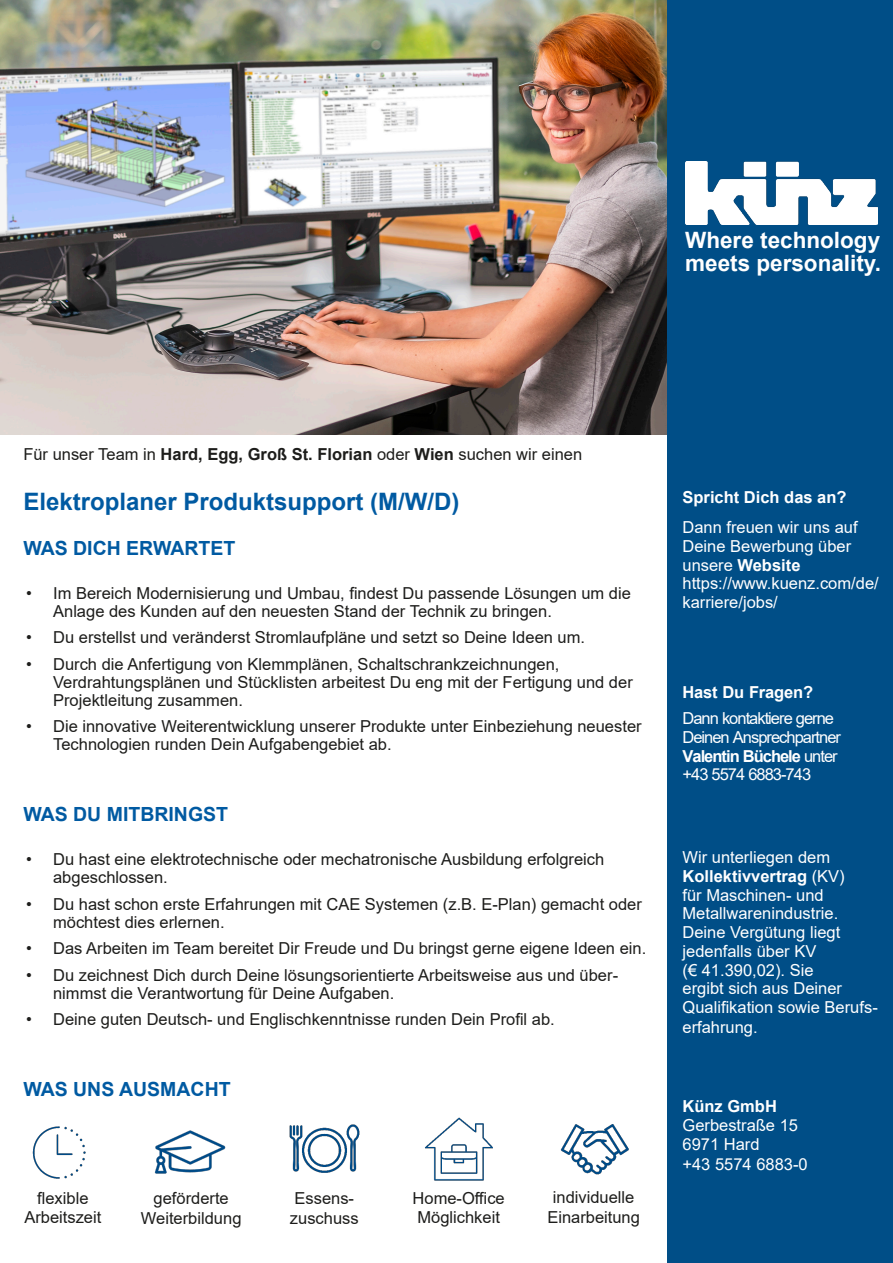
<style>
.page{position:relative;width:893px;height:1263px;background:#fff}
.page>*{position:absolute;margin:0;border:0;box-sizing:border-box;transform-origin:0 0}
.t1{font:700 24px "Arial";color:#005aa2}
.t2{font:700 22.5px "Arial";color:#fff}
.t3{font:700 19.5px "Arial";color:#005aa2}
.t4{font:16.5px/18px "Arial";color:#1d1d1b}
.t5{font:16.5px/18.8px "Arial";color:#fff}
.t6{font:16.5px/18.8px "Arial";letter-spacing:-.06em;color:#fff}
.t7{font:700 16.5px "Arial";color:#fff}
.s1{font-weight:700}
</style>
<div class="page">
<img style="left:0;top:0;width:668px;height:435px">
<div style="left:668px;top:0;width:225px;height:1263px;background:#004e87"></div>
<img style="left:154px;top:1130px;width:72px;height:44px">
<img style="left:685px;top:162px;width:193px;height:63px">
<img style="left:32px;top:1126px;width:54px;height:53px">
<img style="left:289px;top:1124px;width:71px;height:49px">
<img style="left:425px;top:1117px;width:68px;height:64px">
<img style="left:560px;top:1124px;width:69px;height:51px">
<p class="t2" style="left:685px;top:225px;width:197px">Where technology</p>
<p class="t2" style="left:685px;top:247px;width:197px">meets personality.</p>
<p class="t4" style="left:23px;top:445px;width:560px">Für unser Team in <span class="s1">Hard, Egg, Groß St. Florian</span> oder <span class="s1">Wien</span> suchen wir einen</p>
<p class="t1" style="left:23px;top:485px;width:438px">Elektroplaner Produktsupport (M/W/D)</p>
<p class="t3" style="left:23px;top:534px;width:213px">WAS DICH ERWARTET</p>
<p class="t4" style="left:53px;top:584px;width:579px;text-indent:-27px">• Im Bereich Modernisierung und Umbau, findest Du passende Lösungen um die<br>Anlage des Kunden auf den neuesten Stand der Technik zu bringen.</p>
<p class="t4" style="left:26px;top:628px;width:560px">• Du erstellst und veränderst Stromlaufpläne und setzt so Deine Ideen um.</p>
<p class="t4" style="left:53px;top:655px;width:581px;text-indent:-27px">• Durch die Anfertigung von Klemmplänen, Schaltschrankzeichnungen,<br>Verdrahtungsplänen und Stücklisten arbeitest Du eng mit der Fertigung und der<br>Projektleitung zusammen.</p>
<p class="t4" style="left:53px;top:717px;width:590px;text-indent:-27px">• Die innovative Weiterentwicklung unserer Produkte unter Einbeziehung neuester<br>Technologien runden Dein Aufgabengebiet ab.</p>
<p class="t3" style="left:23px;top:801px;width:206px">WAS DU MITBRINGST</p>
<p class="t4" style="left:53px;top:850px;width:553px;text-indent:-27px">• Du hast eine elektrotechnische oder mechatronische Ausbildung erfolgreich abgeschlossen.</p>
<p class="t4" style="left:53px;top:895px;width:590px;text-indent:-27px">• Du hast schon erste Erfahrungen mit CAE Systemen (z.B. E-Plan) gemacht oder möchtest dies erlernen.</p>
<p class="t4" style="left:26px;top:939px;width:622px">• Das Arbeiten im Team bereitet Dir Freude und Du bringst gerne eigene Ideen ein.</p>
<p class="t4" style="left:53px;top:966px;width:566px;text-indent:-27px">• Du zeichnest Dich durch Deine lösungsorientierte Arbeitsweise aus und über&shy;nimmst die Verantwortung für Deine Aufgaben.</p>
<p class="t4" style="left:26px;top:1010px;width:530px">• Deine guten Deutsch- und Englischkenntnisse runden Dein Profil ab.</p>
<p class="t3" style="left:23px;top:1075px;width:209px">WAS UNS AUSMACHT</p>
<p class="t4" style="left:37px;top:1189px;width:53px">flexible</p>
<p class="t4" style="left:24px;top:1208px;width:79px">Arbeitszeit</p>
<p class="t4" style="left:154px;top:1189px;width:77px">geförderte</p>
<p class="t4" style="left:141px;top:1209px;width:102px">Weiterbildung</p>
<p class="t4" style="left:295px;top:1189px;width:61px">Essens-</p>
<p class="t4" style="left:290px;top:1209px;width:70px">zuschuss</p>
<p class="t4" style="left:413px;top:1189px;width:94px">Home-Office</p>
<p class="t4" style="left:417px;top:1208px;width:84px">Möglichkeit</p>
<p class="t4" style="left:553px;top:1188px;width:83px">individuelle</p>
<p class="t4" style="left:547px;top:1208px;width:94px">Einarbeitung</p>
<p class="t7" style="left:682px;top:486px;width:166px">Spricht Dich das an?</p>
<p class="t5" style="left:682px;top:518px;width:177px">Dann freuen wir uns auf<br>Deine Bewerbung über unsere <span class="s1">Website</span></p>
<p class="t5" style="left:682px;top:574px;width:198px">https://www.kuenz.com/de/ karriere/jobs/</p>
<p class="t7" style="left:682px;top:680px;width:132px">Hast Du Fragen?</p>
<p class="t6" style="left:682px;top:709px;width:160px">Dann kontaktiere gerne<br>Deinen Ansprechpartner<br><span class="s1">Valentin Büchele</span> unter +43 5574 6883-743</p>
<p class="t5" style="left:682px;top:848px;width:164px">Wir unterliegen dem<br><span class="s1">Kollektivvertrag</span> (KV) für Maschinen- und<br>Metallwarenindustrie.</p>
<p class="t5" style="left:682px;top:923px;width:159px">Deine Vergütung liegt</p>
<p class="t5" style="left:682px;top:942px;width:135px">jedenfalls über KV</p>
<p class="t5" style="left:682px;top:960px;width:133px">(€ 41.390,02). Sie</p>
<p class="t5" style="left:682px;top:979px;width:197px;line-height:19.4px">ergibt sich aus Deiner<br>Qualifikation sowie Berufs&shy;erfahrung.</p>
<p class="t7" style="left:682px;top:1095px;width:96px">Künz GmbH</p>
<p class="t5" style="left:682px;top:1116px;width:117px">Gerbestraße 15</p>
<p class="t5" style="left:682px;top:1134px;width:79px">6971 Hard</p>
<p class="t5" style="left:682px;top:1154px;width:127px">+43 5574 6883-0</p>
</div>
